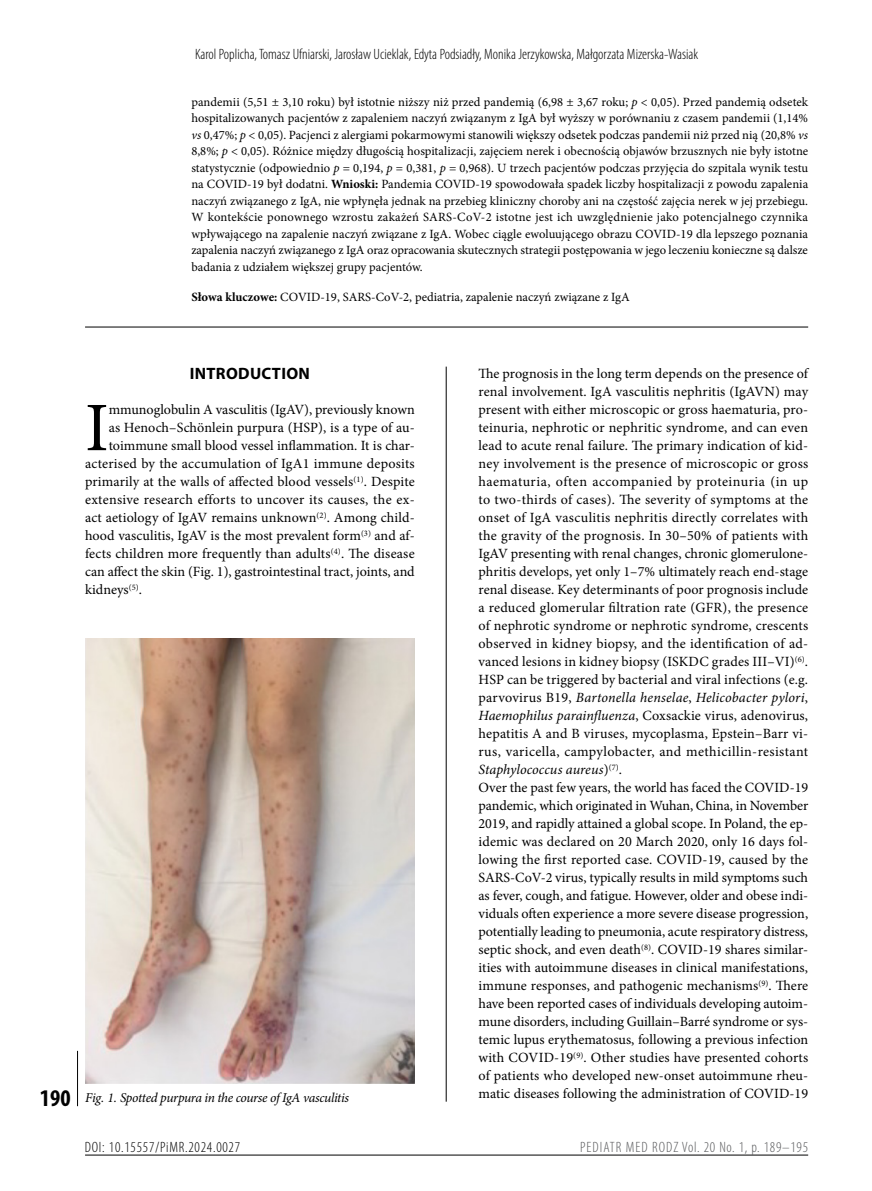
<style>
.page{position:relative;width:872px;height:1191px;background:#fff}
.page>*{position:absolute;margin:0;border:0;box-sizing:border-box;transform-origin:0 0}
.t1{font:69.45px "Minion Pro";color:#000}
.t2{font:700 condensed 24px "Myriad Pro";color:#000}
.t3{font:700 16.5px "Myriad Pro";letter-spacing:.02em;color:#000}
.t4{font:300 condensed 15px "Myriad Pro";color:#000}
.t5{font:300 condensed 15px "Myriad Pro";letter-spacing:.06em;color:#58595b}
.t6{font:300 condensed 15px "Myriad Pro";letter-spacing:.05em;color:#000}
.t7{font:14.1px/18px "Minion Pro";letter-spacing:.005em;color:#000}
.t8{font:italic 13.5px "Minion Pro";letter-spacing:-.03em;color:#000}
.t9{font:12.6px/16.5px "Minion Pro";color:#000;text-align:justify}
.s1{font-style:italic}
.s2{font-weight:700}
</style>
<div class="page">
<hr style="left:77px;top:1050px;width:1px;height:56px;background:#000">
<hr style="left:85px;top:1154px;width:723px;height:1px;background:#000">
<hr style="left:446px;top:366px;width:1px;height:735px;background:#000">
<hr style="left:85px;top:327px;width:723px;height:1px;background:#000">
<img style="left:85px;top:639px;width:330px;height:444px">
<p class="t4" style="left:195px;top:45px;width:504px">Karol Poplicha, Tomasz Ufniarski, Jarosław Ucieklak, Edyta Podsiadły, Monika Jerzykowska, Małgorzata Mizerska-Wasiak</p>
<p class="t9" style="left:191px;top:93px;width:618px">pandemii (5,51 ± 3,10 roku) był istotnie niższy niż przed pandemią (6,98 ± 3,67 roku; <span class="s1">p</span> &lt; 0,05). Przed pandemią odsetek hospitalizowanych pacjentów z zapaleniem naczyń związanym z IgA był wyższy w porównaniu z czasem pandemii (1,14% <span class="s1">vs</span> 0,47%; <span class="s1">p</span> &lt; 0,05). Pacjenci z alergiami pokarmowymi stanowili większy odsetek podczas pandemii niż przed nią (20,8% <span class="s1">vs </span>8,8%; <span class="s1">p</span> &lt; 0,05). Różnice między długością hospitalizacji, zajęciem nerek i obecnością objawów brzusznych nie były istotne statystycznie (odpowiednio <span class="s1">p</span> = 0,194, <span class="s1">p</span> = 0,381, <span class="s1">p</span> = 0,968). U trzech pacjentów podczas przyjęcia do szpitala wynik testu na COVID-19 był dodatni. <span class="s2">Wnioski:</span> Pandemia COVID-19 spowodowała spadek liczby hospitalizacji z powodu zapalenia naczyń związanego z IgA, nie wpłynęła jednak na przebieg kliniczny choroby ani na częstość zajęcia nerek w jej przebiegu.<br>W kontekście ponownego wzrostu zakażeń SARS-CoV-2 istotne jest ich uwzględnienie jako potencjalnego czynnika wpływającego na zapalenie naczyń związane z IgA. Wobec ciągle ewoluującego obrazu COVID-19 dla lepszego poznania zapalenia naczyń związanego z IgA oraz opracowania skutecznych strategii postępowania w jego leczeniu konieczne są dalsze badania z udziałem większej grupy pacjentów.</p>
<p class="t9" style="left:191px;top:289px;width:440px"><span class="s2">Słowa kluczowe:</span> COVID-19, SARS-CoV-2, pediatria, zapalenie naczyń związane z IgA</p>
<h2 class="t2" style="left:40px;top:1083px;width:32px">190</h2>
<p class="t3" style="left:190px;top:363px;width:122px">INTRODUCTION</p>
<h1 class="t1" style="left:85px;top:381px;width:25px">I</h1>
<p class="t7" style="left:109px;top:401px;width:307px">mmunoglobulin A vasculitis (IgAV), previously known</p>
<p class="t7" style="left:109px;top:419px;width:307px">as Henoch–Schönlein purpura (HSP), is a type of au-</p>
<p class="t7" style="left:109px;top:437px;width:307px">toimmune small blood vessel inflammation. It is char-</p>
<p class="t7" style="left:85px;top:455px;width:331px">acterised by the accumulation of IgA1 immune deposits</p>
<p class="t7" style="left:85px;top:473px;width:331px">primarily at the walls of affected blood vessels<sup>(1)</sup>. Despite</p>
<p class="t7" style="left:85px;top:491px;width:331px">extensive research efforts to uncover its causes, the ex-</p>
<p class="t7" style="left:85px;top:509px;width:331px">act aetiology of IgAV remains unknown<sup>(2)</sup>. Among child-</p>
<p class="t7" style="left:85px;top:527px;width:331px">hood vasculitis, IgAV is the most prevalent form<sup>(3)</sup> and af-</p>
<p class="t7" style="left:85px;top:545px;width:331px">fects children more frequently than adults<sup>(4)</sup>. The disease</p>
<p class="t7" style="left:85px;top:563px;width:331px">can affect the skin (Fig. 1), gastrointestinal tract, joints, and</p>
<p class="t7" style="left:85px;top:581px;width:58px">kidneys<sup>(5)</sup>.</p>
<p class="t8" style="left:85px;top:1088px;width:265px">Fig. 1. Spotted purpura in the course of IgA vasculitis</p>
<p class="t7" style="left:478px;top:365px;width:331px">The prognosis in the long term depends on the presence of renal involvement. IgA vasculitis nephritis (IgAVN) may present with either microscopic or gross haematuria, pro&shy;teinuria, nephrotic or nephritic syndrome, and can even lead to acute renal failure. The primary indication of kid&shy;ney involvement is the presence of microscopic or gross haematuria, often accompanied by proteinuria (in up to two-thirds of cases). The severity of symptoms at the onset of IgA vasculitis nephritis directly correlates with the gravity of the prognosis. In 30–50% of patients with IgAV presenting with renal changes, chronic glomerulone&shy;phritis develops, yet only 1–7% ultimately reach end-stage renal disease. Key determinants of poor prognosis include a reduced glomerular filtration rate (GFR), the presence of nephrotic syndrome or nephrotic syndrome, crescents observed in kidney biopsy, and the identification of ad&shy;vanced lesions in kidney biopsy (ISKDC grades III–VI)<sup>(6)</sup>.<br>HSP can be triggered by bacterial and viral infections (e.g. parvovirus B19, <span class="s1">Bartonella henselae</span>, <span class="s1">Helicobacter pylori</span>, <span class="s1">Haemophilus parainfluenza</span>, Coxsackie virus, adenovirus, hepatitis A and B viruses, mycoplasma, Epstein–Barr vi&shy;rus, varicella, campylobacter, and methicillin-resistant <span class="s1">Staphylococcus aureus</span>)<sup>(7)</sup>.<br>Over the past few years, the world has faced the COVID-19 pandemic, which originated in Wuhan, China, in November 2019, and rapidly attained a global scope. In Poland, the ep&shy;idemic was declared on 20 March 2020, only 16 days fol&shy;lowing the first reported case. COVID-19, caused by the SARS-CoV-2 virus, typically results in mild symptoms such as fever, cough, and fatigue. However, older and obese indi&shy;viduals often experience a more severe disease progression, potentially leading to pneumonia, acute respiratory distress, septic shock, and even death<sup>(8)</sup>. COVID-19 shares similar&shy;ities with autoimmune diseases in clinical manifestations, immune responses, and pathogenic mechanisms<sup>(9)</sup>. There have been reported cases of individuals developing autoim&shy;mune disorders, including Guillain–Barré syndrome or sys&shy;temic lupus erythematosus, following a previous infection with COVID-19<sup>(9)</sup>. Other studies have presented cohorts of patients who developed new-onset autoimmune rheu&shy;matic diseases following the administration of COVID-19</p>
<p class="t6" style="left:85px;top:1138px;width:157px">DOI: 10.15557/PiMR.2024.0027</p>
<p class="t5" style="left:580px;top:1138px;width:229px">PEDIATR MED RODZ Vol. 20 No. 1, p. 189–195</p>
</div>
